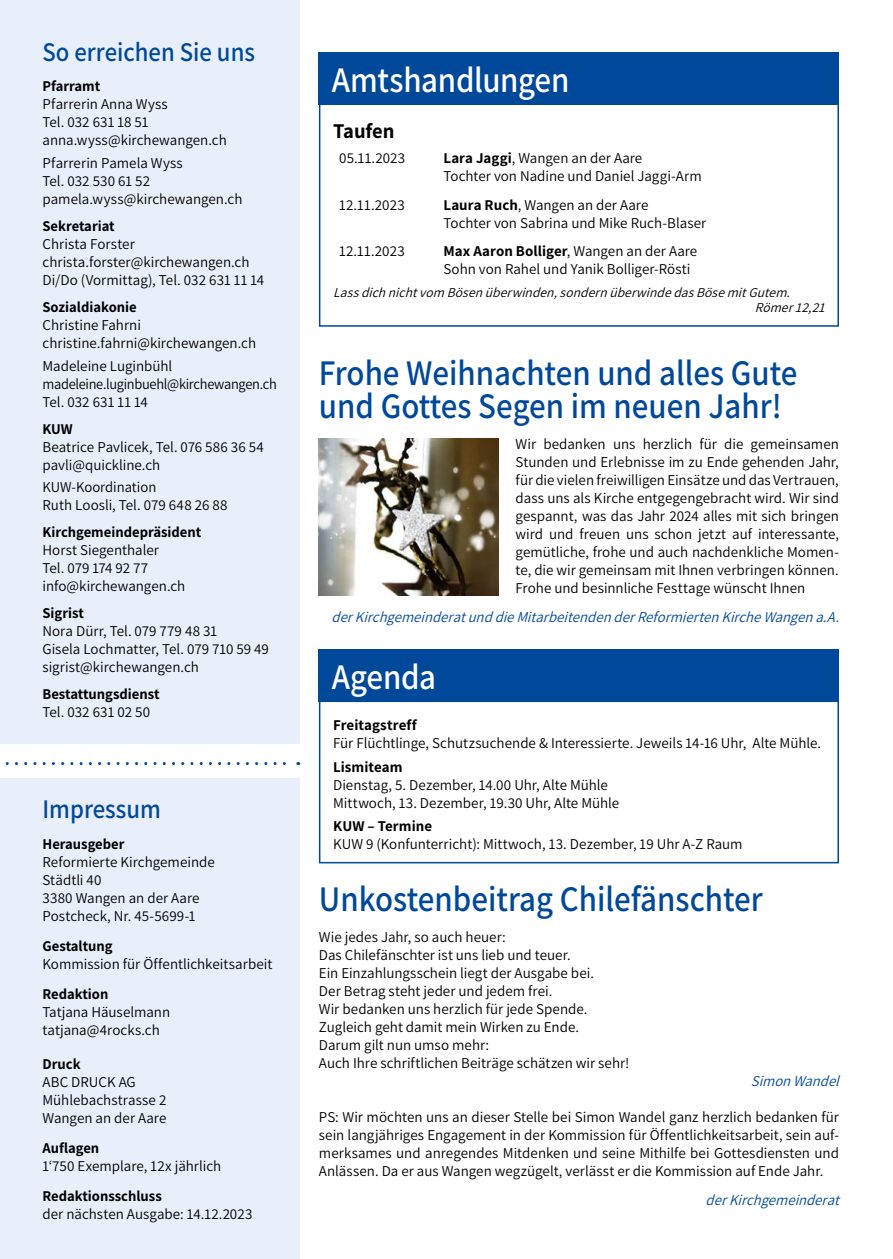
<style>
.page{position:relative;width:893px;height:1259px;background:#fff}
.page>*{position:absolute;margin:0;border:0;box-sizing:border-box;transform-origin:0 0}
.t1{font:600 36px/33px "Assistant";color:#00489a;scale:.92 1}
.t2{font:600 36px "Assistant";letter-spacing:-.01em;color:#fff;scale:.92 1}
.t3{font:600 27px "Assistant";color:#004998;scale:.92 1}
.t4{font:600 27px "Assistant";color:#00489a;scale:.92 1}
.t5{font:700 21px "Assistant";color:#000}
.t6{font:15px/18px "Assistant";color:#000}
.t7{font:700 15px "Assistant";color:#000}
.t8{font:italic 15px "Assistant";color:#00489a}
.t9{font:italic 13.5px/15px "Assistant";color:#000}
.s1{color:#00489a}
.s2{font-weight:700}
</style>
<div class="page">
<div style="left:0;top:778px;width:299px;height:481px;background:#e9effa"></div>
<div style="left:0;top:0;width:299px;height:743px;background:#e9effa"></div>
<svg style="left:5px;top:762px;width:294px;height:3px"></svg>
<div style="left:319px;top:103px;width:520px;height:224px;border:2px solid #00489a"></div>
<div style="left:319px;top:700px;width:520px;height:163px;border:2px solid #00489a"></div>
<div style="left:319px;top:52px;width:520px;height:52px;background:#00489a"></div>
<div style="left:319px;top:649px;width:520px;height:52px;background:#00489a"></div>
<img style="left:319px;top:438px;width:180px;height:157px">
<h2 class="t3" style="left:43px;top:33px;width:232px">So erreichen Sie un<span class="s1">s</span></h2>
<p class="t7" style="left:43px;top:76px;width:59px">Pfarramt</p>
<p class="t6" style="left:43px;top:95px;width:186px">Pfarrerin Anna Wyss<br>Tel. 032 631 18 51 anna.wyss@kirchewangen.ch</p>
<p class="t6" style="left:43px;top:153px;width:202px">Pfarrerin Pamela Wyss<br>Tel. 032 530 61 52 pamela.wyss@kirchewangen.ch</p>
<p class="t7" style="left:43px;top:216px;width:74px">Sekretariat</p>
<p class="t6" style="left:43px;top:234px;width:223px">Christa Forster christa.forster@kirchewangen.ch<br>Di/Do (Vormittag), Tel. 032 631 11 14</p>
<p class="t7" style="left:43px;top:297px;width:96px">Sozialdiakonie</p>
<p class="t6" style="left:43px;top:315px;width:215px">Christine Fahrni christine.fahrni@kirchewangen.ch</p>
<p class="t6" style="left:43px;top:356px;width:236px">Madeleine Luginbühl madeleine.luginbuehl@kirchewangen.ch<br>Tel. 032 631 11 14</p>
<p class="t7" style="left:43px;top:418px;width:32px">KUW</p>
<p class="t6" style="left:43px;top:437px;width:223px">Beatrice Pavlicek, Tel. 076 586 36 54 pavli@quickline.ch</p>
<p class="t6" style="left:43px;top:477px;width:186px">KUW-Koordination<br>Ruth Loosli, Tel. 079 648 26 88</p>
<p class="t7" style="left:43px;top:522px;width:160px">Kirchgemeindepräsident</p>
<p class="t6" style="left:43px;top:540px;width:144px">Horst Siegenthaler<br>Tel. 079 174 92 77 info@kirchewangen.ch</p>
<p class="t7" style="left:43px;top:603px;width:43px">Sigrist</p>
<p class="t6" style="left:43px;top:621px;width:228px">Nora Dürr, Tel. 079 779 48 31<br>Gisela Lochmatter, Tel. 079 710 59 49 sigrist@kirchewangen.ch</p>
<p class="t7" style="left:43px;top:684px;width:119px">Bestattungsdienst</p>
<p class="t6" style="left:43px;top:702px;width:109px">Tel. 032 631 02 50</p>
<h2 class="t4" style="left:43px;top:790px;width:130px">Impressum</h2>
<p class="t7" style="left:43px;top:833px;width:83px">Herausgeber</p>
<p class="t6" style="left:43px;top:852px;width:174px">Reformierte Kirchgemeinde<br>Städtli 40<br>3380 Wangen an der Aare<br>Postcheck, Nr. 45-5699-1</p>
<p class="t7" style="left:43px;top:935px;width:72px">Gestaltung</p>
<p class="t6" style="left:43px;top:954px;width:231px">Kommission für Öffentlichkeitsarbeit</p>
<p class="t7" style="left:43px;top:983px;width:67px">Redaktion</p>
<p class="t6" style="left:43px;top:1002px;width:129px">Tatjana Häuselmann tatjana@4rocks.ch</p>
<p class="t7" style="left:43px;top:1053px;width:40px">Druck</p>
<p class="t6" style="left:43px;top:1071px;width:125px">ABC DRUCK AG<br>Mühlebachstrasse 2<br>Wangen an der Aare</p>
<p class="t7" style="left:43px;top:1137px;width:58px">Auflagen</p>
<p class="t6" style="left:43px;top:1155px;width:180px">1‘750 Exemplare, 12x jährlich</p>
<p class="t7" style="left:43px;top:1185px;width:121px">Redaktionsschluss</p>
<p class="t6" style="left:43px;top:1203px;width:211px">der nächsten Ausgabe: 14.12.2023</p>
<h1 class="t2" style="left:332px;top:55px;width:260px">Amtshandlungen</h1>
<h3 class="t5" style="left:333px;top:116px;width:63px">Taufen</h3>
<p class="t6" style="left:339px;top:149px;width:68px">05.11.2023</p>
<p class="t6" style="left:443px;top:149px;width:260px"><span class="s2">Lara Jaggi</span>, Wangen an der Aare<br>Tochter von Nadine und Daniel Jaggi-Arm</p>
<p class="t6" style="left:339px;top:195px;width:67px">12.11.2023</p>
<p class="t6" style="left:443px;top:195px;width:264px"><span class="s2">Laura Ruch</span>, Wangen an der Aare<br>Tochter von Sabrina und Mike Ruch-Blaser</p>
<p class="t6" style="left:339px;top:241px;width:67px">12.11.2023</p>
<p class="t6" style="left:443px;top:241px;width:255px"><span class="s2">Max Aaron Bolliger</span>, Wangen an der Aare<br>Sohn von Rahel und Yanik Bolliger-Rösti</p>
<p class="t9" style="left:755px;top:285px;width:76px;text-indent:-422px">Lassdichnichtvom Bösenüberwinden,sondernüberwindedasBösemitGutem.<br>Römer12,21</p>
<h1 class="t1" style="left:319px;top:355px;width:522px">Frohe Weihnachten und alles Gute und Gottes Segen im neuen Jahr!</h1>
<p class="t6" style="left:516px;top:434px;width:325px;text-align:justify">Wir bedanken uns herzlich für die gemeinsamen Stunden und Erlebnisse im zu Ende gehenden Jahr, für die vielen freiwilligen Einsätze und das Vertrauen, dass uns als Kirche entgegengebracht wird. Wir sind gespannt, was das Jahr 2024 alles mit sich bringen wird und freuen uns schon jetzt auf interessante, gemütliche, frohe und auch nachdenkliche Momen&shy;te, die wir gemeinsam mit Ihnen verbringen können.<br>Frohe und besinnliche Festtage wünscht Ihnen</p>
<p class="t8" style="left:332px;top:606px;width:514px">derKirchgemeinderatunddieMitarbeitendenderReformiertenKircheWangena.A.</p>
<h1 class="t2" style="left:332px;top:652px;width:115px">Agenda</h1>
<p class="t7" style="left:333px;top:715px;width:85px">Freitagstreff</p>
<p class="t6" style="left:333px;top:733px;width:489px">Für Flüchtlinge, Schutzsuchende &amp; Interessierte. Jeweils 14-16 Uhr, Alte Mühle.</p>
<p class="t7" style="left:333px;top:756px;width:71px">Lismiteam</p>
<p class="t6" style="left:333px;top:775px;width:288px">Dienstag, 5. Dezember, 14.00 Uhr, Alte Mühle<br>Mittwoch, 13. Dezember, 19.30 Uhr, Alte Mühle</p>
<p class="t7" style="left:333px;top:816px;width:101px">KUW – Termine</p>
<p class="t6" style="left:333px;top:834px;width:411px">KUW 9 (Konfunterricht): Mittwoch, 13. Dezember, 19 Uhr A-Z Raum</p>
<h1 class="t1" style="left:319px;top:881px;width:484px">Unkostenbeitrag Chilefänschter</h1>
<p class="t6" style="left:319px;top:927px;width:312px">Wie jedes Jahr, so auch heuer:<br>Das Chilefänschter ist uns lieb und teuer.<br>Ein Einzahlungsschein liegt der Ausgabe bei.<br>Der Betrag steht jeder und jedem frei.<br>Wir bedanken uns herzlich für jede Spende.<br>Zugleich geht damit mein Wirken zu Ende.<br>Darum gilt nun umso mehr:<br>Auch Ihre schriftlichen Beiträge schätzen wir sehr!</p>
<p class="t8" style="left:751px;top:1070px;width:95px">SimonWandel</p>
<p class="t6" style="left:319px;top:1107px;width:522px;text-align:justify">PS: Wir möchten uns an dieser Stelle bei Simon Wandel ganz herzlich bedanken für sein langjähriges Engagement in der Kommission für Öffentlichkeitsarbeit, sein auf&shy;merksames und anregendes Mitdenken und seine Mithilfe bei Gottesdiensten und Anlässen. Da er aus Wangen wegzügelt, verlässt er die Kommission auf Ende Jahr.</p>
<p class="t8" style="left:706px;top:1189px;width:140px">derKirchgemeinderat</p>
</div>
